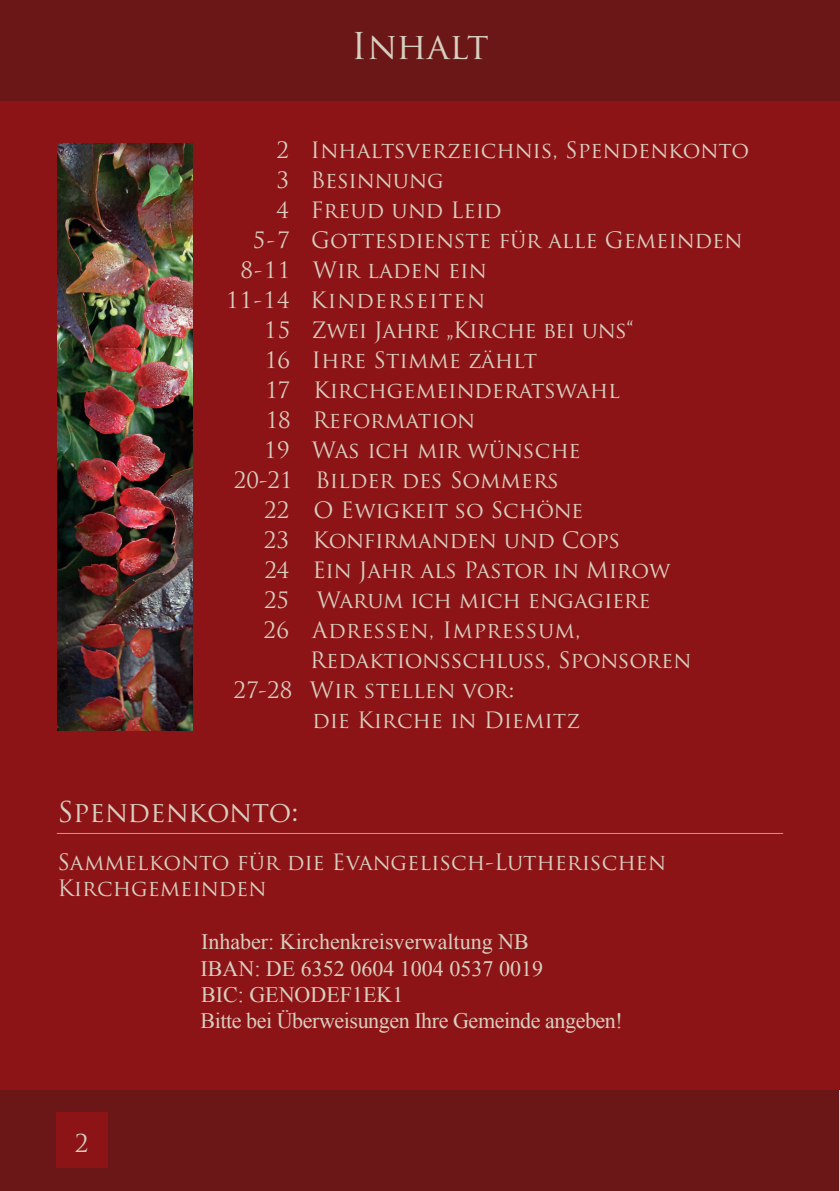
<style>
.page{position:relative;width:840px;height:1191px;background:#fff}
.page>*{position:absolute;margin:0;border:0;box-sizing:border-box;transform-origin:0 0}
.t1{font:36px "Trajan Pro";color:#d7cfc0}
.t2{font:28px "Trajan Pro";letter-spacing:-.01em;color:#d7cfc0}
.t3{font:24px "Trajan Pro";color:#d7cfc0}
.t4{font:22px/26.4px "Trajan Pro";letter-spacing:-.005em;color:#d7cfc0}
.t5{font:22px/26.4px "Times New Roman";color:#d7cfc0}
.t6{font:22px "Trajan Pro";letter-spacing:.02em;color:#d7cfc0}
.t7{font:22px "Trajan Pro";letter-spacing:.05em;color:#d7cfc0}
</style>
<div class="page">
<div style="left:0;top:96px;width:838px;height:994px;background:#8d1416"></div>
<div style="left:0;top:1090px;width:839px;height:101px;background:#6b1717"></div>
<div style="left:0;top:0;width:839px;height:101px;background:#6b1717"></div>
<div style="left:57px;top:1112px;width:51px;height:56px;background:#8d1416"></div>
<hr style="left:838px;top:1090px;width:1px;height:101px;background:#dcdddf">
<hr style="left:57px;top:833px;width:725px;height:1px;background:#a2ae91">
<img style="left:57px;top:143px;width:135px;height:587px">
<h1 class="t1" style="left:351px;top:23px;width:139px">Inhalt</h1>
<p class="t4" style="left:276px;top:137px;width:474px">2 Inhaltsverzeichnis, Spendenkonto</p>
<p class="t4" style="left:276px;top:167px;width:169px">3 Besinnung</p>
<p class="t4" style="left:276px;top:197px;width:226px">4 Freud und Leid</p>
<p class="t4" style="left:252px;top:227px;width:491px">5-7 Gottesdienste für alle Gemeinden</p>
<p class="t4" style="left:240px;top:257px;width:247px">8-11 Wir laden ein</p>
<p class="t7" style="left:226px;top:286px;width:260px">11-14 Kinderseiten</p>
<p class="t4" style="left:264px;top:317px;width:371px">15 Zwei Jahre „Kirche bei uns“</p>
<p class="t4" style="left:265px;top:347px;width:274px">16 Ihre Stimme zählt</p>
<p class="t4" style="left:265px;top:377px;width:356px">17 Kirchgemeinderatswahl</p>
<p class="t4" style="left:265px;top:407px;width:211px">18 Reformation</p>
<p class="t4" style="left:264px;top:437px;width:318px">19 Was ich mir wünsche</p>
<p class="t4" style="left:234px;top:467px;width:326px">20-21 Bilder des Sommers</p>
<p class="t4" style="left:264px;top:497px;width:320px">22 O Ewigkeit so Schöne</p>
<p class="t4" style="left:264px;top:527px;width:358px">23 Konfirmanden und Cops</p>
<p class="t4" style="left:264px;top:557px;width:407px">24 Ein Jahr als Pastor in Mirow</p>
<p class="t4" style="left:264px;top:587px;width:387px">25 Warum ich mich engagiere</p>
<p class="t6" style="left:263px;top:616px;width:318px">26 Adressen, Impressum,</p>
<p class="t4" style="left:310px;top:647px;width:383px">Redaktionsschluss, Sponsoren</p>
<p class="t4" style="left:233px;top:677px;width:282px">27-28 Wir stellen vor:</p>
<p class="t4" style="left:312px;top:707px;width:269px">die Kirche in Diemitz</p>
<p class="t2" style="left:57px;top:794px;width:242px">Spendenkonto:</p>
<p class="t4" style="left:57px;top:848px;width:610px">Sammelkonto für die Evangelisch-Lutherischen<br>Kirchgemeinden</p>
<p class="t5" style="left:200px;top:928px;width:423px">Inhaber: Kirchenkreisverwaltung NB<br>IBAN: DE 6352 0604 1004 0537 0019<br>BIC: GENODEF1EK1<br>Bitte bei Überweisungen Ihre Gemeinde angeben!</p>
<p class="t3" style="left:75px;top:1128px;width:15px">2</p>
</div>
